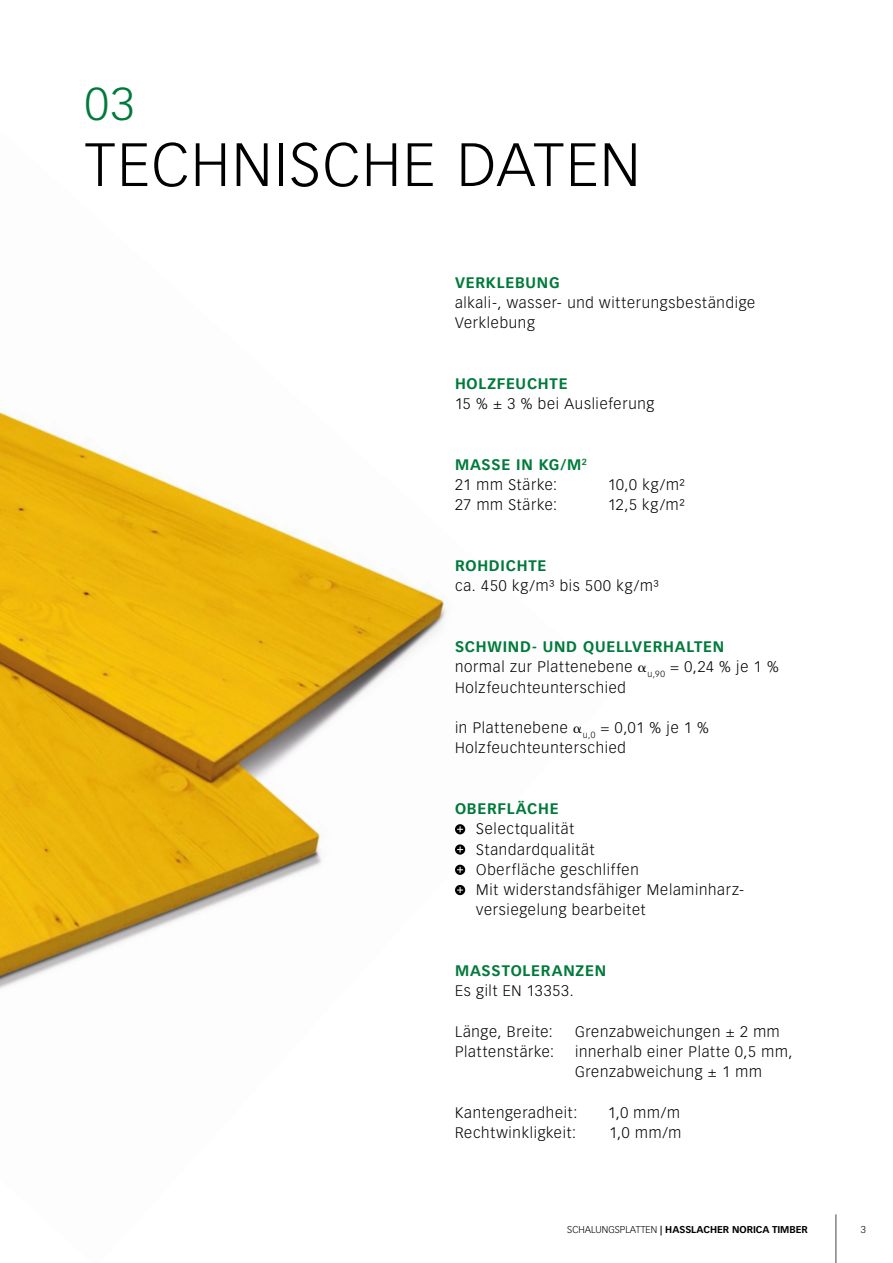
<style>
.page{position:relative;width:893px;height:1263px;background:#fff}
.page>*{position:absolute;margin:0;border:0;box-sizing:border-box;transform-origin:0 0}
.t1{font:300 60px "Vectora LT Pro";letter-spacing:.03em;color:#000}
.t2{font:300 45px "Vectora LT Pro";color:#007a3b}
.t3{font:300 15px/20.2px "Vectora LT Pro";letter-spacing:.05em;color:#000}
.t4{font:700 15px/20.2px "Vectora LT Pro";letter-spacing:.055em;color:#007a3b}
.t5{font:700 9.75px "Vectora LT Pro";color:#000}
.t6{font:300 9.75px "Vectora LT Pro";color:#000}
.s1{font-weight:300;color:#000}
.s2{font-weight:700;color:#007a3b}
.s3{font-family:"Mathematical Pi One";font-weight:400}
.s4{font-weight:300}
</style>
<div class="page">
<img style="left:0;top:411px;width:466px;height:578px">
<svg style="left:455px;top:824px;width:10px;height:10px"></svg>
<svg style="left:457px;top:826px;width:6px;height:6px"></svg>
<svg style="left:455px;top:844px;width:10px;height:11px"></svg>
<svg style="left:457px;top:846px;width:6px;height:6px"></svg>
<svg style="left:455px;top:865px;width:10px;height:10px"></svg>
<svg style="left:457px;top:867px;width:6px;height:6px"></svg>
<div style="left:455px;top:885px;width:10px;height:10px;background:#000;border-radius:50%"></div>
<svg style="left:457px;top:887px;width:6px;height:6px"></svg>
<hr style="left:835px;top:1214px;width:1px;height:49px;background:#58595b">
<h2 class="t2" style="left:85px;top:77px;width:51px">03</h2>
<h1 class="t1" style="left:85px;top:128px;width:557px">TECHNISCHE DATEN</h1>
<p class="t4" style="left:455px;top:272px;width:106px">VERKLEBUNG</p>
<p class="t3" style="left:455px;top:292px;width:302px">alkali-, wasser- und witterungsbeständige<br>Verklebung</p>
<p class="t4" style="left:455px;top:373px;width:114px">HOLZFEUCHTE</p>
<p class="t3" style="left:455px;top:394px;width:201px">15 % ± 3 % bei Auslieferung</p>
<p class="t4" style="left:455px;top:454px;width:134px">MASSE IN KG/M<sup>2<br></sup><span class="s1">21 mm Stärke:</span></p>
<p class="t3" style="left:608px;top:475px;width:78px">10,0 kg/m²</p>
<p class="t3" style="left:455px;top:495px;width:104px">27 mm Stärke:</p>
<p class="t3" style="left:608px;top:495px;width:78px">12,5 kg/m²</p>
<p class="t4" style="left:455px;top:556px;width:93px">ROHDICHTE</p>
<p class="t3" style="left:455px;top:576px;width:205px">ca. 450 kg/m³ bis 500 kg/m³</p>
<p class="t3" style="left:455px;top:637px;width:325px"><span class="s2">SCHWIND- UND QUELLVERHALTEN<br></span>normal zur Plattenebene <span class="s3">a</span><sub>u,90</sub> = 0,24 % je 1 %<br>Holzfeuchteunterschied</p>
<p class="t3" style="left:455px;top:718px;width:255px">in Plattenebene <span class="s3">a</span><sub>u,0</sub> = 0,01 % je 1 %<br>Holzfeuchteunterschied</p>
<p class="t4" style="left:455px;top:799px;width:105px">OBERFLÄCHE</p>
<p class="t3" style="left:476px;top:819px;width:269px">Selectqualität<br>Standardqualität<br>Oberfläche geschliffen<br>Mit widerstandsfähiger Melaminharz&shy;versiegelung bearbeitet</p>
<p class="t4" style="left:455px;top:961px;width:153px">MASSTOLERANZEN</p>
<p class="t3" style="left:455px;top:981px;width:120px">Es gilt EN 13353.</p>
<p class="t3" style="left:455px;top:1021px;width:99px">Länge, Breite:</p>
<p class="t3" style="left:575px;top:1021px;width:206px">Grenzabweichungen ± 2 mm</p>
<p class="t3" style="left:455px;top:1042px;width:101px">Plattenstärke:</p>
<p class="t3" style="left:575px;top:1042px;width:219px">innerhalb einer Platte 0,5 mm,<br>Grenzabweichung ± 1 mm</p>
<p class="t3" style="left:455px;top:1102px;width:124px">Kantengeradheit:</p>
<p class="t3" style="left:608px;top:1102px;width:73px">1,0 mm/m</p>
<p class="t3" style="left:455px;top:1123px;width:123px">Rechtwinkligkeit:</p>
<p class="t3" style="left:609px;top:1123px;width:73px">1,0 mm/m</p>
<p class="t5" style="left:567px;top:1224px;width:242px"><span class="s4">SCHALUNGSPLATTEN</span> | HASSLACHER NORICA TIMBER</p>
<p class="t6" style="left:861px;top:1224px;width:7px">3</p>
</div>
